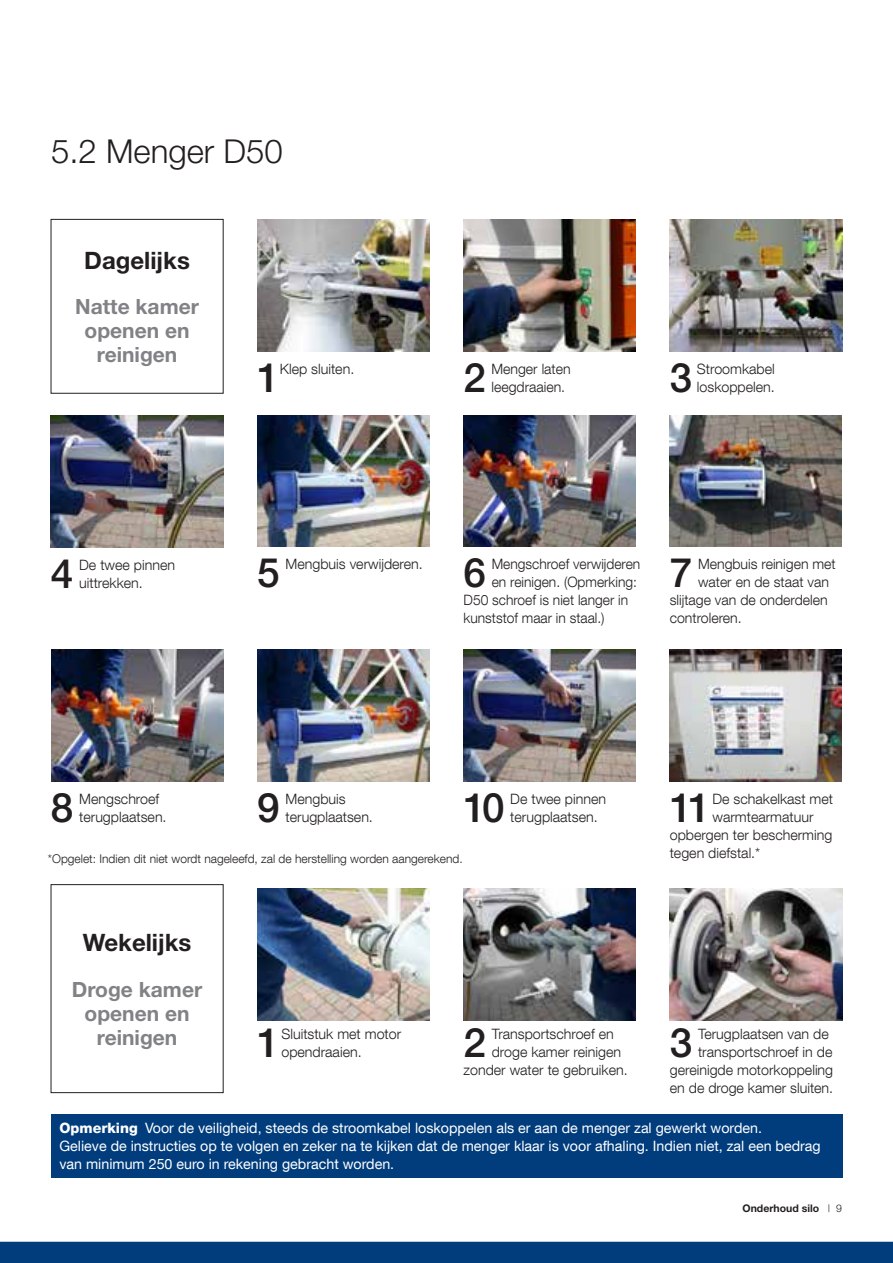
<style>
.page{position:relative;width:893px;height:1263px;background:#fff}
.page>*{position:absolute;margin:0;border:0;box-sizing:border-box;transform-origin:0 0}
.t1{font:500 40.65px "Helvetica Neue";color:#231f20}
.t2{font:300 33px "Helvetica Neue";color:#231f20}
.t3{font:700 24px "Helvetica Neue LT";color:#231f20}
.t4{font:700 21px/24px "Helvetica Neue LT";color:#808285;text-align:center}
.t5{font:300 14.25px/18px "Helvetica Neue LT Com";color:#231f20}
.t6{font:14.25px/18px "Helvetica Neue LT Com";color:#fff}
.t7{font:300 12px "Helvetica Neue LT Com";color:#231f20}
.t8{font:700 10.5px "Helvetica Neue";color:#231f20}
.s1{font-weight:800}
.s2{font-weight:300}
</style>
<div class="page">
<div style="left:0;top:1242px;width:893px;height:21px;background:#013d7d"></div>
<img style="left:464px;top:219px;width:172px;height:132px">
<img style="left:257px;top:219px;width:173px;height:132px">
<img style="left:670px;top:219px;width:172px;height:132px">
<img style="left:670px;top:415px;width:172px;height:131px">
<img style="left:257px;top:415px;width:172px;height:131px">
<img style="left:464px;top:415px;width:172px;height:131px">
<img style="left:51px;top:416px;width:172px;height:131px">
<img style="left:257px;top:649px;width:172px;height:132px">
<img style="left:51px;top:649px;width:172px;height:132px">
<img style="left:670px;top:649px;width:172px;height:132px">
<img style="left:464px;top:649px;width:172px;height:132px">
<img style="left:257px;top:888px;width:172px;height:132px">
<img style="left:463px;top:888px;width:173px;height:132px">
<img style="left:670px;top:888px;width:172px;height:132px">
<div style="left:51px;top:219px;width:173px;height:175px;border:1px solid #231f20"></div>
<div style="left:51px;top:884px;width:173px;height:209px;border:1px solid #231f20"></div>
<div style="left:51px;top:1115px;width:792px;height:63px;background:#013d7d"></div>
<h2 class="t2" style="left:51px;top:131px;width:233px">5.2 Menger D50</h2>
<h3 class="t3" style="left:84px;top:246px;width:107px">Dagelijks</h3>
<h3 class="t4" style="left:75px;top:294px;width:125px">Natte kamer openen en reinigen</h3>
<h1 class="t1" style="left:257px;top:353px;width:24px">1</h1>
<p class="t5" style="left:280px;top:360px;width:76px">Klep sluiten.</p>
<h1 class="t1" style="left:464px;top:353px;width:24px">2</h1>
<p class="t5" style="left:491px;top:360px;width:81px">Menger laten leegdraaien.</p>
<h1 class="t1" style="left:670px;top:353px;width:24px">3</h1>
<p class="t5" style="left:697px;top:360px;width:79px">Stroomkabel loskoppelen.</p>
<h1 class="t1" style="left:51px;top:549px;width:24px">4</h1>
<p class="t5" style="left:79px;top:556px;width:97px">De twee pinnen uittrekken.</p>
<h1 class="t1" style="left:257px;top:549px;width:24px">5</h1>
<p class="t5" style="left:286px;top:555px;width:139px">Mengbuis verwijderen.</p>
<h1 class="t1" style="left:463px;top:549px;width:24px">6</h1>
<p class="t5" style="left:492px;top:555px;width:150px">Mengschroef verwijderen</p>
<p class="t5" style="left:492px;top:573px;width:147px">en reinigen. (Opmerking:</p>
<p class="t5" style="left:463px;top:591px;width:166px">D50 schroef is niet langer in</p>
<p class="t5" style="left:463px;top:609px;width:143px">kunststof maar in staal.)</p>
<h1 class="t1" style="left:670px;top:549px;width:24px">7</h1>
<p class="t5" style="left:698px;top:555px;width:139px">Mengbuis reinigen met</p>
<p class="t5" style="left:698px;top:573px;width:132px">water en de staat van</p>
<p class="t5" style="left:670px;top:591px;width:159px">slijtage van de onderdelen</p>
<p class="t5" style="left:670px;top:609px;width:73px">controleren.</p>
<h1 class="t1" style="left:51px;top:783px;width:24px">8</h1>
<p class="t5" style="left:79px;top:790px;width:89px">Mengschroef terugplaatsen.</p>
<h1 class="t1" style="left:257px;top:783px;width:24px">9</h1>
<p class="t5" style="left:286px;top:790px;width:89px">Mengbuis terugplaatsen.</p>
<h1 class="t1" style="left:670px;top:783px;width:43px">11</h1>
<p class="t5" style="left:712px;top:790px;width:122px">De schakelkast met</p>
<h1 class="t1" style="left:464px;top:783px;width:43px">10</h1>
<p class="t5" style="left:510px;top:790px;width:97px">De twee pinnen terugplaatsen.</p>
<p class="t5" style="left:712px;top:808px;width:103px">warmtearmatuur</p>
<p class="t5" style="left:670px;top:826px;width:164px">opbergen ter bescherming</p>
<p class="t5" style="left:670px;top:844px;width:92px">tegen diefstal.*</p>
<p class="t7" style="left:48px;top:851px;width:416px">*Opgelet: Indien dit niet wordt nageleefd, zal de herstelling worden aangerekend.</p>
<h3 class="t3" style="left:83px;top:928px;width:110px">Wekelijks</h3>
<h3 class="t4" style="left:72px;top:977px;width:132px">Droge kamer openen en reinigen</h3>
<h1 class="t1" style="left:257px;top:1018px;width:24px">1</h1>
<p class="t5" style="left:281px;top:1025px;width:121px">Sluitstuk met motor opendraaien.</p>
<h1 class="t1" style="left:463px;top:1018px;width:24px">2</h1>
<p class="t5" style="left:492px;top:1025px;width:123px">Transportschroef en</p>
<h1 class="t1" style="left:670px;top:1018px;width:24px">3</h1>
<p class="t5" style="left:698px;top:1025px;width:132px">Terugplaatsen van de</p>
<p class="t5" style="left:698px;top:1043px;width:136px">transportschroef in de</p>
<p class="t5" style="left:670px;top:1061px;width:165px">gereinigde motorkoppeling</p>
<p class="t5" style="left:670px;top:1079px;width:165px">en de droge kamer sluiten.</p>
<p class="t6" style="left:59px;top:1118px;width:763px"><span class="s1">Opmerking</span> Voor de veiligheid, steeds de stroomkabel loskoppelen als er aan de menger zal gewerkt worden.<br>Gelieve de instructies op te volgen en zeker na te kijken dat de menger klaar is voor afhaling. Indien niet, zal een bedrag van minimum 250 euro in rekening gebracht worden.</p>
<p class="t5" style="left:492px;top:1043px;width:131px">droge kamer reinigen</p>
<p class="t5" style="left:463px;top:1061px;width:166px">zonder water te gebruiken.</p>
<p class="t8" style="left:743px;top:1201px;width:101px">Onderhoud silo <span class="s2">| 9</span></p>
</div>
